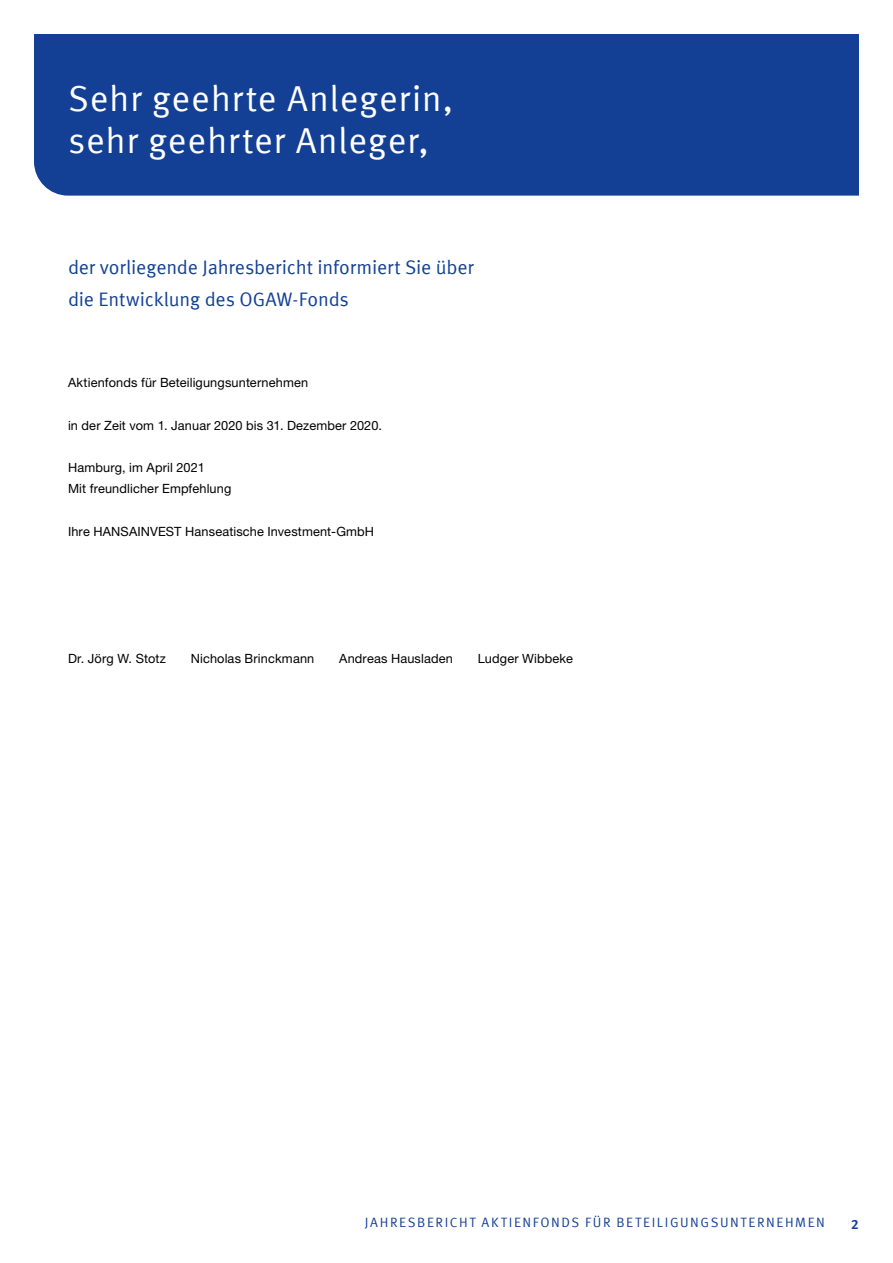
<style>
.page{position:relative;width:893px;height:1263px;background:#fff}
.page>*{position:absolute;margin:0;border:0;box-sizing:border-box;transform-origin:0 0}
.t1{font:36px/42.5px "Meta Offc Pro Norm";letter-spacing:.02em;color:#fff}
.t2{font:19.5px/32px "Meta Offc Pro Norm";letter-spacing:-.005em;color:#134094}
.t3{font:13.5px "Meta Offc Pro Norm";letter-spacing:.115em;color:#134094}
.t4{font:700 13.5px "Meta Offc Pro";color:#134094}
.t5{font:12.75px/21.3px "Helvetica Neue LTW1 G";letter-spacing:.01em;color:#000}
</style>
<div class="page">
<div style="left:34px;top:34px;width:825px;height:162px;background:#134094"></div>
<h1 class="t1" style="left:68px;top:75px;width:387px">Sehr geehrte Anlegerin, sehr geehrter Anleger,</h1>
<h2 class="t2" style="left:68px;top:250px;width:407px">der vorliegende Jahresbericht informiert Sie über die Entwicklung des OGAW-Fonds</h2>
<p class="t5" style="left:68px;top:372px;width:242px">Aktienfonds für Beteiligungsunternehmen</p>
<p class="t5" style="left:68px;top:414px;width:315px">in der Zeit vom 1. Januar 2020 bis 31. Dezember 2020.</p>
<p class="t5" style="left:68px;top:457px;width:165px">Hamburg, im April 2021<br>Mit freundlicher Empfehlung</p>
<p class="t5" style="left:68px;top:520px;width:308px">Ihre HANSAINVEST Hanseatische Investment-GmbH</p>
<p class="t5" style="left:68px;top:648px;width:99px">Dr. Jörg W. Stotz</p>
<p class="t5" style="left:191px;top:648px;width:125px">Nicholas Brinckmann</p>
<p class="t5" style="left:339px;top:648px;width:115px">Andreas Hausladen</p>
<p class="t5" style="left:478px;top:648px;width:97px">Ludger Wibbeke</p>
<p class="t3" style="left:365px;top:1211px;width:269px">JAHRESBERICHT Aktienfonds für Betei</p>
<p class="t3" style="left:657px;top:1211px;width:93px">ligungsunter</p>
<p class="t3" style="left:766px;top:1211px;width:60px">nehmen</p>
<p class="t4" style="left:851px;top:1214px;width:9px">2</p>
</div>
